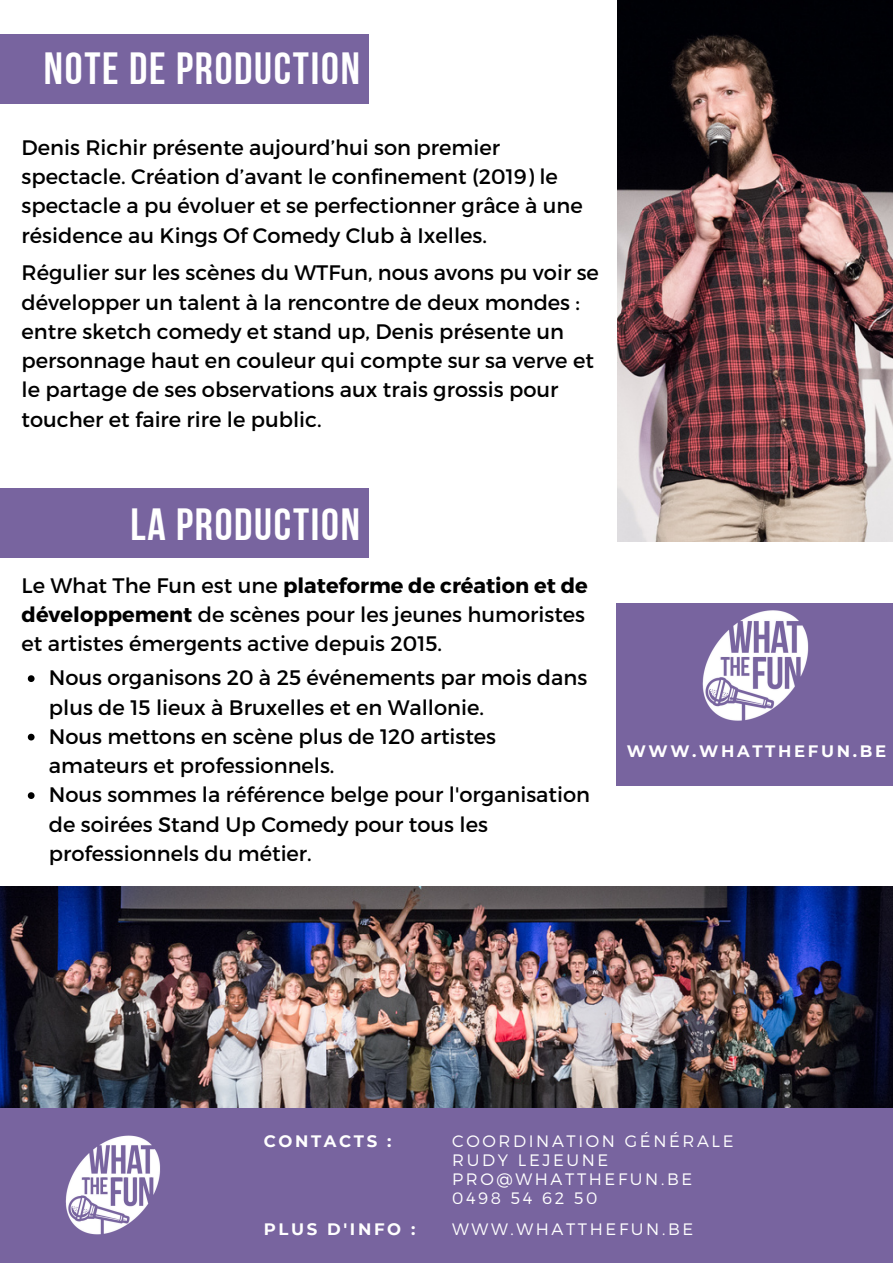
<style>
.page{position:relative;width:893px;height:1264px;background:#fff}
.page>*{position:absolute;margin:0;border:0;box-sizing:border-box;transform-origin:0 0}
.t1{font:45px "Bebas Neue Cyrillic";letter-spacing:.04em;color:#fff}
.t2{font:21px/29.2px "Montserrat";color:#000}
.t3{font:300 16.5px/19px "Montserrat";letter-spacing:.16em;color:#fff}
.t4{font:700 16.5px "Montserrat";letter-spacing:.16em;color:#fff}
.s1{font-weight:700}
</style>
<div class="page">
<img style="left:0;top:886px;width:892px;height:222px">
<img style="left:617px;top:0;width:275px;height:542px">
<div style="left:616px;top:603px;width:276px;height:182px;background:#78649f"></div>
<img style="left:702px;top:610px;width:107px;height:111px">
<div style="left:0;top:34px;width:369px;height:70px;background:#78649f"></div>
<div style="left:0;top:488px;width:369px;height:70px;background:#78649f"></div>
<svg style="left:28px;top:675px;width:7px;height:7px"></svg>
<svg style="left:28px;top:733px;width:7px;height:7px"></svg>
<svg style="left:28px;top:792px;width:7px;height:7px"></svg>
<div style="left:0;top:1108px;width:892px;height:154px;background:#78649f"></div>
<img style="left:65px;top:1135px;width:95px;height:100px">
<h1 class="t1" style="left:44px;top:50px;width:317px">NOTE DE PRODUCTION</h1>
<p class="t2" style="left:22px;top:132px;width:562px">Denis Richir présente aujourd’hui son premier spectacle. Création d’avant le confinement (2019) le spectacle a pu évoluer et se perfectionner grâce à une résidence au Kings Of Comedy Club à Ixelles.</p>
<p class="t2" style="left:22px;top:257px;width:578px">Régulier sur les scènes du WTFun, nous avons pu voir se développer un talent à la rencontre de deux mondes : entre sketch comedy et stand up, Denis présente un personnage haut en couleur qui compte sur sa verve et le partage de ses observations aux trais grossis pour toucher et faire rire le public.</p>
<h1 class="t1" style="left:130px;top:506px;width:231px">LA PRODUCTION</h1>
<p class="t2" style="left:22px;top:569px;width:567px">Le What The Fun est une <span class="s1">plateforme de création et de développement</span> de scènes pour les jeunes humoristes et artistes émergents active depuis 2015.</p>
<p class="t2" style="left:49px;top:662px;width:542px">Nous organisons 20 à 25 événements par mois dans plus de 15 lieux à Bruxelles et en Wallonie.<br>Nous mettons en scène plus de 120 artistes amateurs et professionnels.<br>Nous sommes la référence belge pour l'organisation de soirées Stand Up Comedy pour tous les professionnels du métier.</p>
<p class="t4" style="left:626px;top:741px;width:261px">WWW.WHATTHEFUN.BE</p>
<p class="t4" style="left:264px;top:1130px;width:129px">CONTACTS :</p>
<p class="t3" style="left:452px;top:1130px;width:283px">COORDINATION GÉNÉRALE<br>RUDY LEJEUNE<br>PRO@WHATTHEFUN.BE<br>0498 54 62 50</p>
<p class="t4" style="left:264px;top:1219px;width:153px">PLUS D'INFO :</p>
<p class="t3" style="left:452px;top:1218px;width:242px">WWW.WHATTHEFUN.BE</p>
</div>
